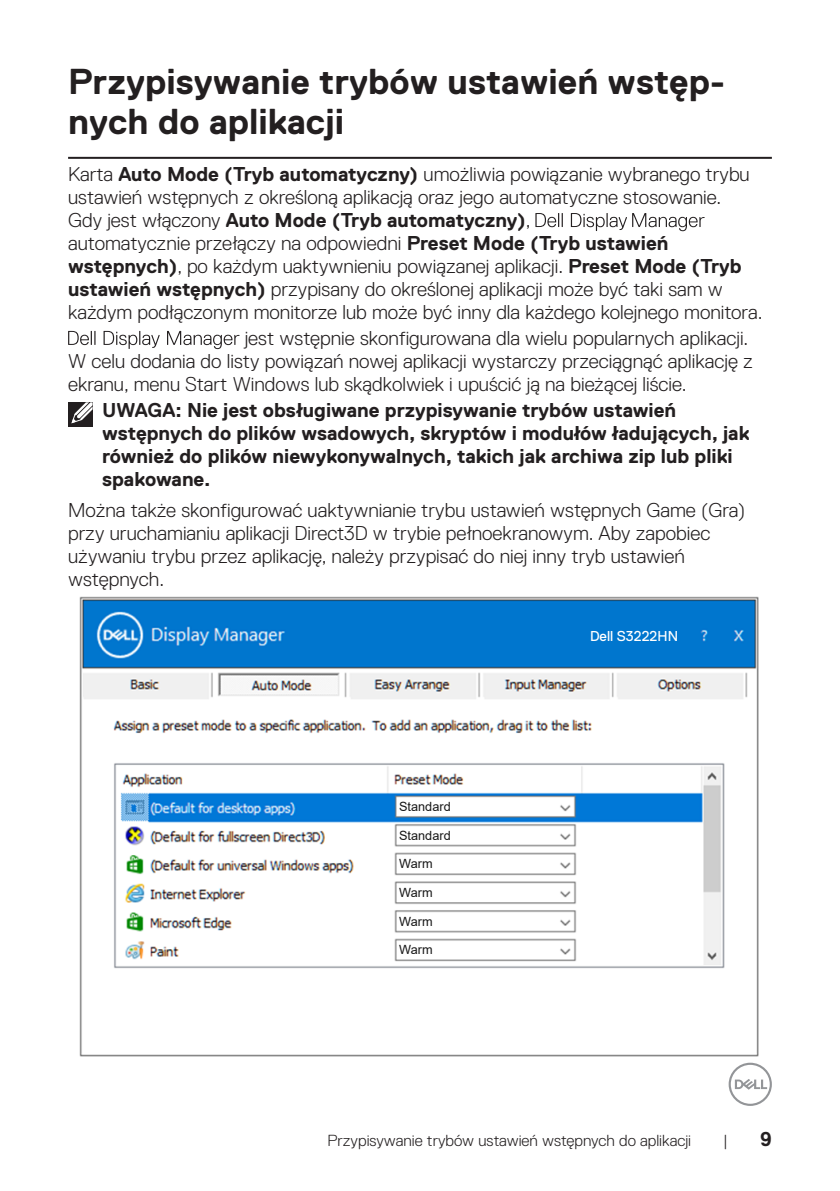
<style>
.page{position:relative;width:840px;height:1191px;background:#fff}
.page>*{position:absolute;margin:0;border:0;box-sizing:border-box;transform-origin:0 0}
.Head_1{font:700 36px/40px "Dell Replica";color:#231f20}
.Paragraph{font:300 20px/23px "Dell Replica";color:#231f20}
.Note{font:700 20px/23px "Dell Replica";color:#231f20}
.t1{font:300 16px "Dell Replica";color:#231f20}
.t2{font:14.4px "Dell Replica";color:#fff}
.t3{font:12.6px "Arial";color:#171717}
.s1{font-weight:700}
</style>
<div class="page">
<svg style="left:728px;top:1062px;width:43px;height:44px"></svg>
<hr style="left:68px;top:157px;width:703px;height:2px;background:#231f20">
<svg style="left:535px;top:213px;width:169px;height:18px"></svg>
<svg style="left:68px;top:331px;width:171px;height:18px"></svg>
<img style="left:79px;top:596px;width:680px;height:461px">
<div style="left:579px;top:625px;width:109px;height:24px;background:#0076ce"></div>
<div style="left:397px;top:827px;width:58px;height:16px;background:#fff"></div>
<div style="left:397px;top:856px;width:44px;height:15px;background:#fff"></div>
<div style="left:397px;top:884px;width:44px;height:16px;background:#fff"></div>
<div style="left:397px;top:913px;width:44px;height:16px;background:#fff"></div>
<div style="left:397px;top:942px;width:44px;height:15px;background:#fff"></div>
<div style="left:397px;top:798px;width:58px;height:16px;background:#fff"></div>
<div style="left:68px;top:402px;width:24px;height:25px;background:#231f20"></div>
<svg style="left:71px;top:402px;width:22px;height:22px"></svg>
<p class="Head_1" style="left:68px;top:62px;width:658px">Przypisywanie trybów ustawień wstęp&shy;nych do aplikacji</p>
<p class="Paragraph" style="left:68px;top:163px;width:695px">Karta <span class="s1">Auto Mode (Tryb automatyczny)</span> umożliwia powiązanie wybranego trybu ustawień wstępnych z określoną aplikacją oraz jego automatyczne stosowanie.<br>Gdy jest włączony <span class="s1">Auto Mode (Tryb automatyczny)</span>,<br>automatycznie przełączy na odpowiedni <span class="s1">Preset Mode (Tryb ustawień wstępnych)</span>, po każdym uaktywnieniu powiązanej aplikacji. <span class="s1">Preset Mode (Tryb ustawień wstępnych)</span> przypisany do określonej aplikacji może być taki sam w każdym podłączonym monitorze lub może być inny dla każdego kolejnego monitora.</p>
<p class="Paragraph" style="left:68px;top:326px;width:686px;text-indent:176px">jest wstępnie skonfigurowana dla wielu popularnych aplikacji.<br>W celu dodania do listy powiązań nowej aplikacji wystarczy przeciągnąć aplikację z ekranu, menu Start Windows lub skądkolwiek i upuścić ją na bieżącej liście.</p>
<p class="Note" style="left:102px;top:398px;width:648px">UWAGA: Nie jest obsługiwane przypisywanie trybów ustawień wstępnych do plików wsadowych, skryptów i modułów ładujących, jak również do plików niewykonywalnych, takich jak archiwa zip lub pliki spakowane.</p>
<p class="Paragraph" style="left:68px;top:499px;width:678px">Można także skonfigurować uaktywnianie trybu ustawień wstępnych Game (Gra) przy uruchamianiu aplikacji Direct3D w trybie pełnoekranowym. Aby zapobiec używaniu trybu przez aplikację, należy przypisać do niej inny tryb ustawień wstępnych.</p>
<p class="t3" style="left:399px;top:797px;width:53px">Standard</p>
<p class="t3" style="left:399px;top:826px;width:53px">Standard</p>
<p class="t3" style="left:399px;top:855px;width:35px">Warm</p>
<p class="t3" style="left:399px;top:883px;width:35px">Warm</p>
<p class="t3" style="left:399px;top:912px;width:35px">Warm</p>
<p class="t3" style="left:399px;top:941px;width:35px">Warm</p>
<p class="t2" style="left:589px;top:628px;width:90px">Dell S3222HN</p>
<p class="t1" style="left:327px;top:1131px;width:365px">Przypisywanie trybów ustawień wstępnych do aplikacji</p>
<p class="t1" style="left:722px;top:1131px;width:6px">|</p>
<p class="Note" style="left:759px;top:1127px;width:13px">9</p>
</div>
